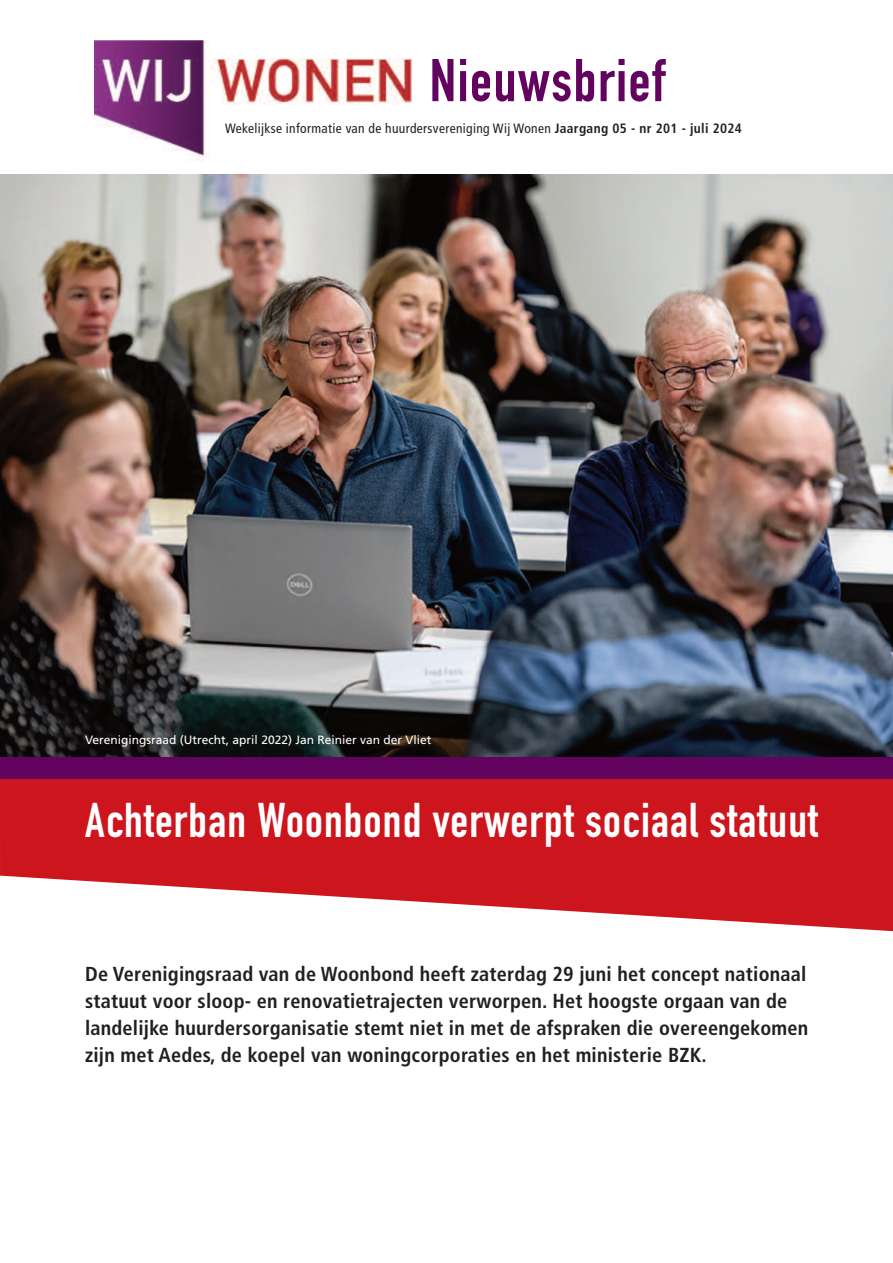
<style>
.page{position:relative;width:893px;height:1263px;background:#fff}
.page>*{position:absolute;margin:0;border:0;box-sizing:border-box;transform-origin:0 0}
.t1{font:700 59.25px "DIN Condensed";letter-spacing:.025em;color:#62035f}
.t2{font:700 48px "DIN Condensed";letter-spacing:.025em;color:#fff}
.t3{font:700 condensed 20.25px/27px "Frutiger";letter-spacing:.01em;color:#231f20}
.t4{font:condensed 13.5px "Frutiger";letter-spacing:.025em;color:#231f20}
.t5{font:12px "Frutiger";color:#fff}
.s1{font-weight:700}
</style>
<div class="page">
<img style="left:0;top:174px;width:893px;height:583px">
<svg style="left:0;top:778px;width:893px;height:153px;fill:#cd151d"></svg>
<img style="left:95px;top:40px;width:316px;height:122px">
<div style="left:0;top:757px;width:893px;height:21px;background:#62035f"></div>
<h1 class="t1" style="left:430px;top:41px;width:237px">Nieuwsbrief</h1>
<p class="t4" style="left:225px;top:123px;width:518px">Wekelijkse informatie van de huurdersvereniging Wij Wonen <span class="s1">Jaargang 05 - nr 201 - juli 2024</span></p>
<p class="t5" style="left:85px;top:735px;width:348px">Verenigingsraad (Utrecht, april 2022) Jan Reinier van der Vliet</p>
<h2 class="t2" style="left:85px;top:788px;width:734px">Achterban Woonbond verwerpt sociaal statuut</h2>
<p class="t3" style="left:85px;top:961px;width:725px">De Verenigingsraad van de Woonbond heeft zaterdag 29 juni het concept nationaal statuut voor sloop- en renovatietrajecten verworpen. Het hoogste orgaan van de landelijke huurdersorganisatie stemt niet in met de afspraken die overeengekomen zijn met Aedes, de koepel van woningcorporaties en het ministerie BZK.</p>
</div>
